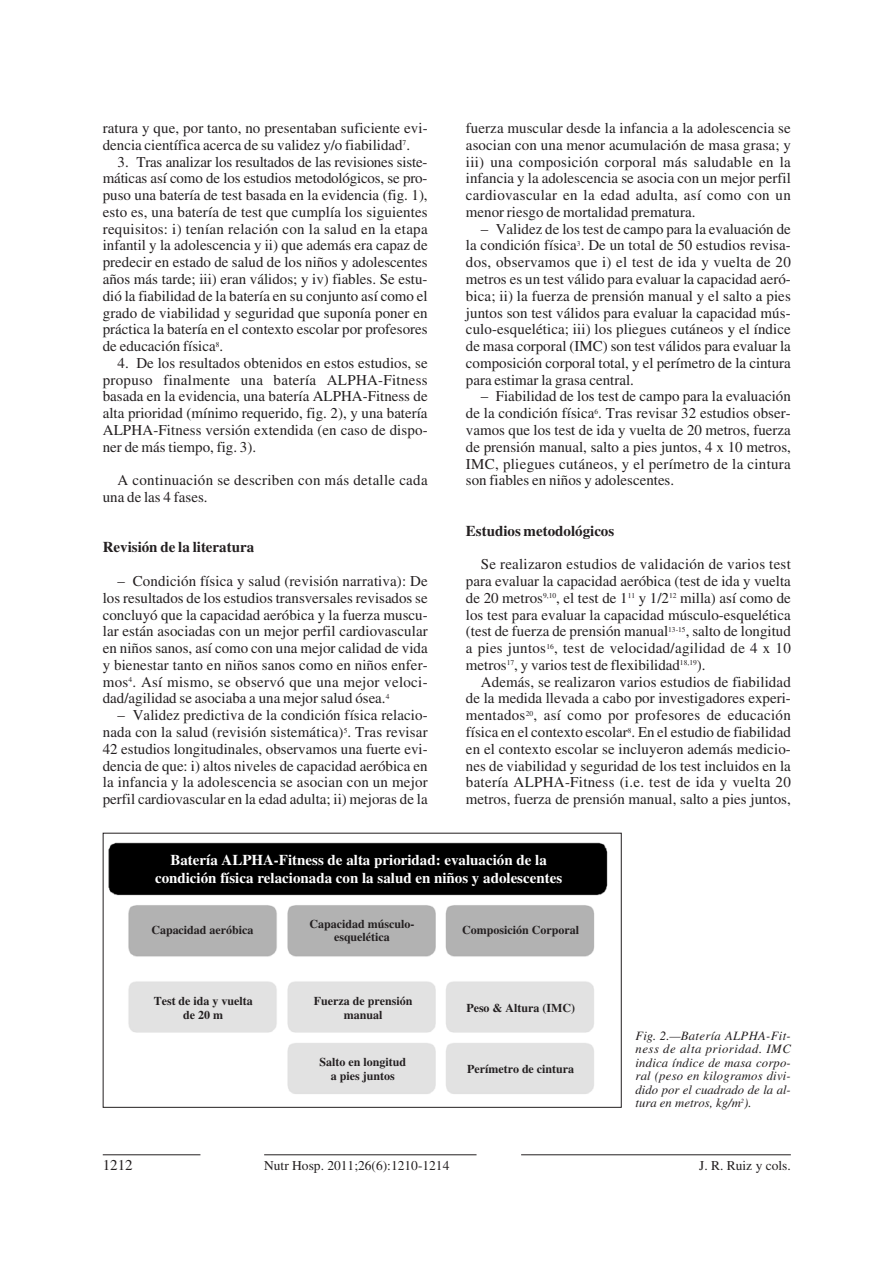
<style>
.page{position:relative;width:893px;height:1263px;background:#fff}
.page>*{position:absolute;margin:0;border:0;box-sizing:border-box;transform-origin:0 0}
.t1{font:15px/16.8px "Times";color:#231f20;text-align:justify}
.t2{font:700 15px/18px "Times";color:#fff;text-align:center}
.t3{font:15px/16.8px "Times";letter-spacing:.02em;color:#231f20}
.t4{font:700 15px "Times";color:#231f20}
.t5{font:13.5px "Times";color:#231f20}
.t6{font:italic 12.75px/13.5px "Times";color:#231f20;text-align:justify}
.t7{font:700 12px/13.5px "Times";color:#231f20;text-align:center}
</style>
<div class="page">
<hr style="left:103px;top:1154px;width:97px;height:1px;background:#231f20">
<hr style="left:521px;top:1154px;width:270px;height:1px;background:#231f20">
<hr style="left:264px;top:1154px;width:212px;height:1px;background:#231f20">
<img style="left:108px;top:842px;width:500px;height:252px">
<div style="left:103px;top:833px;width:519px;height:275px;border:1px solid #231f20"></div>
<p class="t1" style="left:103px;top:121px;width:326px">ratura y que, por tanto, no presentaban suficiente evi&shy;dencia científica acerca de su validez y/o fiabilidad<sup>7</sup>.</p>
<p class="t1" style="left:103px;top:154px;width:326px;text-indent:15px">3. Tras analizar los resultados de las revisiones siste&shy;máticas así como de los estudios metodológicos, se pro&shy;puso una batería de test basada en la evidencia (fig. 1), esto es, una batería de test que cumplía los siguientes requisitos: i) tenían relación con la salud en la etapa infantil y la adolescencia y ii) que además era capaz de predecir en estado de salud de los niños y adolescentes años más tarde; iii) eran válidos; y iv) fiables. Se estu&shy;dió la fiabilidad de la batería en su conjunto así como el grado de viabilidad y seguridad que suponía poner en práctica la batería en el contexto escolar por profesores de educación física<sup>8</sup>.</p>
<p class="t1" style="left:103px;top:356px;width:326px;text-indent:15px">4. De los resultados obtenidos en estos estudios, se propuso finalmente una batería ALPHA-Fitness basada en la evidencia, una batería ALPHA-Fitness de alta prioridad (mínimo requerido, fig. 2), y una batería ALPHA-Fitness versión extendida (en caso de dispo&shy;ner de más tiempo, fig. 3).</p>
<p class="t3" style="left:103px;top:473px;width:326px;text-indent:15px">A continuación se describen con más detalle cada una de las 4 fases.</p>
<p class="t4" style="left:103px;top:542px;width:153px">Revisión de la literatura</p>
<p class="t1" style="left:103px;top:574px;width:326px;text-indent:15px">– Condición física y salud (revisión narrativa): De los resultados de los estudios transversales revisados se concluyó que la capacidad aeróbica y la fuerza muscu&shy;lar están asociadas con un mejor perfil cardiovascular en niños sanos, así como con una mejor calidad de vida y bienestar tanto en niños sanos como en niños enfer&shy;mos<sup>4</sup>. Así mismo, se observó que una mejor veloci&shy;dad/agilidad se asociaba a una mejor salud ósea.<sup>4</sup></p>
<p class="t1" style="left:103px;top:708px;width:326px;text-indent:15px">– Validez predictiva de la condición física relacio&shy;nada con la salud (revisión sistemática)<sup>5</sup>. Tras revisar 42 estudios longitudinales, observamos una fuerte evi&shy;dencia de que: i) altos niveles de capacidad aeróbica en la infancia y la adolescencia se asocian con un mejor perfil cardiovascular en la edad adulta; ii) mejoras de la</p>
<p class="t1" style="left:466px;top:121px;width:326px">fuerza muscular desde la infancia a la adolescencia se asocian con una menor acumulación de masa grasa; y iii) una composición corporal más saludable en la infancia y la adolescencia se asocia con un mejor perfil cardiovascular en la edad adulta, así como con un menor riesgo de mortalidad prematura.</p>
<p class="t1" style="left:466px;top:222px;width:326px;text-indent:15px">– Validez de los test de campo para la evaluación de la condición física<sup>3</sup>. De un total de 50 estudios revisa&shy;dos, observamos que i) el test de ida y vuelta de 20 metros es un test válido para evaluar la capacidad aeró&shy;bica; ii) la fuerza de prensión manual y el salto a pies juntos son test válidos para evaluar la capacidad mús&shy;culo-esquelética; iii) los pliegues cutáneos y el índice de masa corporal (IMC) son test válidos para evaluar la composición corporal total, y el perímetro de la cintura para estimar la grasa central.</p>
<p class="t1" style="left:466px;top:389px;width:326px;text-indent:15px">– Fiabilidad de los test de campo para la evaluación de la condición física<sup>6</sup>. Tras revisar 32 estudios obser&shy;vamos que los test de ida y vuelta de 20 metros, fuerza de prensión manual, salto a pies juntos, 4 x 10 metros, IMC, pliegues cutáneos, y el perímetro de la cintura son fiables en niños y adolescentes.</p>
<p class="t4" style="left:466px;top:525px;width:150px">Estudios metodológicos</p>
<p class="t1" style="left:466px;top:557px;width:326px;text-indent:15px">Se realizaron estudios de validación de varios test para evaluar la capacidad aeróbica (test de ida y vuelta de 20 metros<sup>9,10</sup>, el test de 1<sup>11</sup> y 1/2<sup>12</sup> milla) así como de los test para evaluar la capacidad músculo-esquelética (test de fuerza de prensión manual<sup>13-15</sup>, salto de longitud a pies juntos<sup>16</sup>, test de velocidad/agilidad de 4 x 10 metros<sup>17</sup>, y varios test de flexibilidad<sup>18,19</sup>).</p>
<p class="t1" style="left:466px;top:675px;width:326px;text-indent:15px">Además, se realizaron varios estudios de fiabilidad de la medida llevada a cabo por investigadores experi&shy;mentados<sup>20</sup>, así como por profesores de educación física en el contexto escolar<sup>8</sup>. En el estudio de fiabilidad en el contexto escolar se incluyeron además medicio&shy;nes de viabilidad y seguridad de los test incluidos en la batería ALPHA-Fitness (i.e. test de ida y vuelta 20 metros, fuerza de prensión manual, salto a pies juntos,</p>
<p class="t2" style="left:155px;top:852px;width:409px">Batería ALPHA-Fitness de alta prioridad: evaluación de la condición física relacionada con la salud en niños y adolescentes</p>
<p class="t7" style="left:151px;top:925px;width:104px">Capacidad aeróbica</p>
<p class="t7" style="left:310px;top:918px;width:106px">Capacidad músculo&shy;esquelética</p>
<p class="t7" style="left:462px;top:924px;width:118px">Composición Corporal</p>
<p class="t7" style="left:154px;top:995px;width:101px">Test de ida y vuelta de 20 m</p>
<p class="t7" style="left:314px;top:995px;width:100px">Fuerza de prensión manual</p>
<p class="t7" style="left:466px;top:1002px;width:110px">Peso &amp; Altura (IMC)</p>
<p class="t7" style="left:320px;top:1056px;width:88px">Salto en longitud a pies juntos</p>
<p class="t7" style="left:467px;top:1063px;width:109px">Perímetro de cintura</p>
<p class="t6" style="left:635px;top:1030px;width:157px">Fig. 2.—Batería ALPHA-Fit&shy;ness de alta prioridad. IMC indica índice de masa corpo&shy;ral (peso en kilogramos divi&shy;dido por el cuadrado de la al&shy;tura en metros, kg/m<sup>2</sup>).</p>
<p class="t1" style="left:103px;top:1158px;width:31px">1212</p>
<p class="t5" style="left:264px;top:1161px;width:187px">Nutr Hosp. 2011;26(6):1210-1214</p>
<p class="t5" style="left:699px;top:1161px;width:93px">J. R. Ruiz y cols.</p>
</div>
